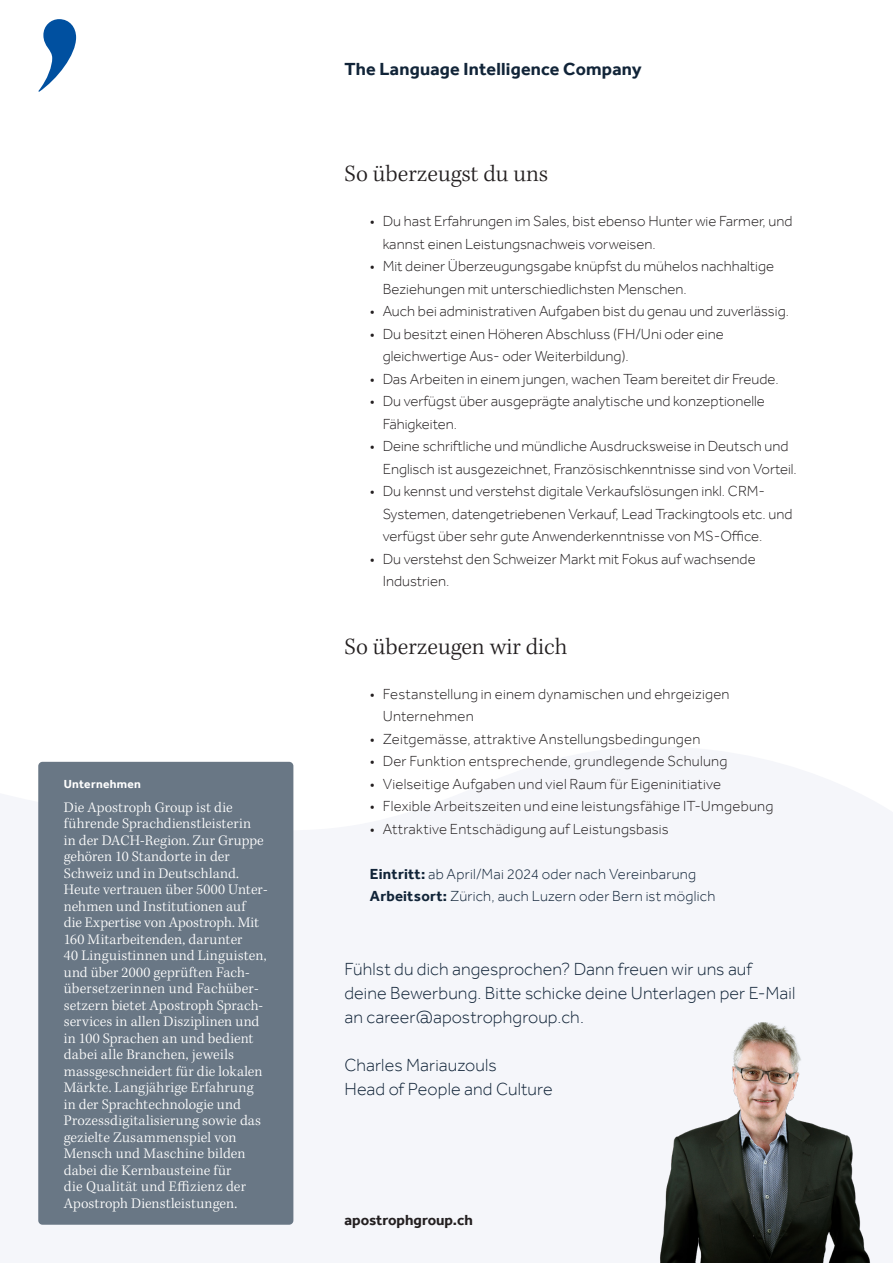
<style>
.page{position:relative;width:893px;height:1263px;background:#fff}
.page>*{position:absolute;margin:0;border:0;box-sizing:border-box;transform-origin:0 0}
.ZW{font:300 24px "Kepler Std";color:#231f20}
._01_Lead{font:300 18px/24px "Effra";letter-spacing:.005em;color:#112438}
.t1{font:700 18px "Effra";letter-spacing:.01em;color:#112438}
.t2{font:300 15px/22.5px "Effra";color:#231f20}
.t3{font:300 15px/16.5px "Kepler Std";letter-spacing:.01em;color:#fff}
.t4{font:300 15px "Effra";letter-spacing:.015em;color:#112438}
.t5{font:700 15px "Effra";color:#231f20}
.t6{font:700 12px "Effra";letter-spacing:.02em;color:#fff}
.s1{font-weight:700}
</style>
<div class="page">
<svg style="left:38px;top:19px;width:38px;height:73px"></svg>
<img style="left:659px;top:1022px;width:212px;height:241px">
<div style="left:38px;top:762px;width:255px;height:463px;background:#697785;border-radius:4px"></div>
<p class="t6" style="left:64px;top:777px;width:79px">Unternehmen</p>
<p class="t3" style="left:64px;top:799px;width:205px">Die Apostroph Group ist die führende Sprachdienstleisterin<br>in der DACH-Region. Zur Gruppe gehören 10 Standorte in der<br>Schweiz und in Deutschland.<br>Heute vertrauen über 5000 Unter&shy;nehmen und Institutionen auf<br>die Expertise von Apostroph. Mit<br>160 Mitarbeitenden, darunter<br>40 Linguistinnen und Linguisten, und über 2000 geprüften Fach&shy;übersetzerinnen und Fachüber&shy;setzern bietet Apostroph Sprach&shy;services in allen Disziplinen und in 100 Sprachen an und bedient dabei alle Branchen, jeweils massgeschneidert für die lokalen<br>Märkte. Langjährige Erfahrung in der Sprachtechnologie und<br>Prozessdigitalisierung sowie das gezielte Zusammenspiel von<br>Mensch und Maschine bilden dabei die Kernbausteine für<br>die Qualität und Effizienz der<br>Apostroph Dienstleistungen.</p>
<p class="t1" style="left:344px;top:59px;width:299px">The Language Intelligence Company</p>
<p class="ZW" style="left:344px;top:160px;width:205px">So überzeugst du uns</p>
<p class="t2" style="left:383px;top:210px;width:411px;text-indent:-13px">• Du hast Erfahrungen im Sales, bist ebenso Hunter wie Farmer, und kannst einen Leistungsnachweis vorweisen.</p>
<p class="t2" style="left:383px;top:255px;width:393px;text-indent:-13px">• Mit deiner Überzeugungsgabe knüpfst du mühelos nachhaltige<br>Beziehungen mit unterschiedlichsten Menschen.</p>
<p class="t2" style="left:370px;top:300px;width:421px">• Auch bei administrativen Aufgaben bist du genau und zuverlässig.</p>
<p class="t2" style="left:383px;top:322px;width:343px;text-indent:-13px">• Du besitzt einen Höheren Abschluss (FH/Uni oder eine gleichwertige Aus- oder Weiterbildung).</p>
<p class="t2" style="left:370px;top:367px;width:410px">• Das Arbeiten in einem jungen, wachen Team bereitet dir Freude.</p>
<p class="t2" style="left:383px;top:390px;width:384px;text-indent:-13px">• Du verfügst über ausgeprägte analytische und konzeptionelle<br>Fähigkeiten.</p>
<p class="t2" style="left:383px;top:435px;width:416px;text-indent:-13px">• Deine schriftliche und mündliche Ausdrucksweise in Deutsch und<br>Englisch ist ausgezeichnet, Französischkenntnisse sind von Vorteil.</p>
<p class="t2" style="left:383px;top:480px;width:411px;text-indent:-13px">• Du kennst und verstehst digitale Verkaufslösungen inkl. CRM-<br>Systemen, datengetriebenen Verkauf, Lead Trackingtools etc. und verfügst über sehr gute Anwenderkenntnisse von MS-Office.</p>
<p class="t2" style="left:383px;top:547px;width:374px;text-indent:-13px">• Du verstehst den Schweizer Markt mit Fokus auf wachsende<br>Industrien.</p>
<p class="ZW" style="left:344px;top:633px;width:224px">So überzeugen wir dich</p>
<p class="t2" style="left:383px;top:682px;width:348px;text-indent:-13px">• Festanstellung in einem dynamischen und ehrgeizigen<br>Unternehmen</p>
<p class="t2" style="left:370px;top:727px;width:332px">• Zeitgemässe, attraktive Anstellungsbedingungen</p>
<p class="t2" style="left:370px;top:750px;width:359px">• Der Funktion entsprechende, grundlegende Schulung</p>
<p class="t2" style="left:370px;top:772px;width:353px">• Vielseitige Aufgaben und viel Raum für Eigeninitiative</p>
<p class="t2" style="left:370px;top:795px;width:405px">• Flexible Arbeitszeiten und eine leistungsfähige IT-Umgebung</p>
<p class="t2" style="left:370px;top:817px;width:300px">• Attraktive Entschädigung auf Leistungsbasis</p>
<p class="t4" style="left:370px;top:865px;width:328px"><span class="s1">Eintritt:</span> ab April/Mai 2024 oder nach Vereinbarung</p>
<p class="t4" style="left:370px;top:887px;width:347px"><span class="s1">Arbeitsort:</span> Zürich, auch Luzern oder Bern ist möglich</p>
<p class="_01_Lead" style="left:344px;top:956px;width:452px">Fühlst du dich angesprochen? Dann freuen wir uns auf deine Bewerbung. Bitte schicke deine Unterlagen per E-Mail an career@apostrophgroup.ch.</p>
<p class="_01_Lead" style="left:344px;top:1052px;width:154px">Charles Mariauzouls</p>
<p class="_01_Lead" style="left:344px;top:1076px;width:210px">Head of People and Culture</p>
<p class="t5" style="left:344px;top:1211px;width:130px">apostrophgroup.ch</p>
</div>
